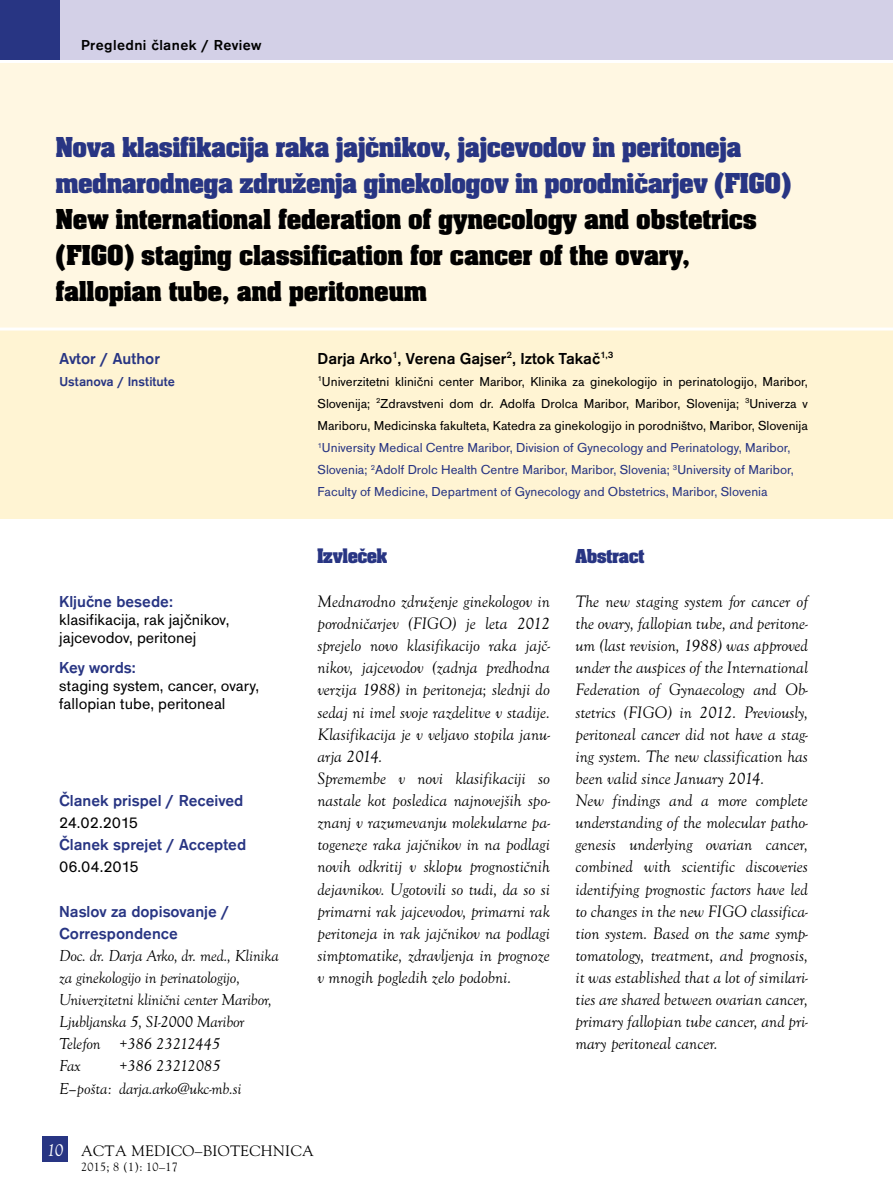
<style>
.page{position:relative;width:893px;height:1191px;background:#fff}
.page>*{position:absolute;margin:0;border:0;box-sizing:border-box;transform-origin:0 0}
.t1{font:700 30px/36px "Aachen DCE";letter-spacing:-.01em;color:#000}
.t2{font:700 30px/36px "Aachen DCE";letter-spacing:-.02em;color:#283583}
.t3{font:700 21.9px "Aachen PCE";color:#283583;scale:.96 1}
.t4{font:700 21px "Aachen PCE";color:#283583}
.t5{font:italic 17.25px/22px "Goudy Old Sty TCE";color:#000}
.t6{font:italic 16.5px/22px "Goudy Old Sty TCE";letter-spacing:-.01em;color:#000}
.t7{font:16.5px/18px "Accius TCE";color:#000}
.t8{font:500 16.5px/22px "Accius TCE";color:#283583}
.t9{font:500 16.5px "Accius TCE";color:#000}
.t10{font:15px "MM Goudy";letter-spacing:.025em;color:#000}
.t11{font:500 15px "Accius TCE";letter-spacing:.025em;color:#000}
.t12{font:13.5px/22px "Accius TCE";color:#000}
.t13{font:500 13.5px "Accius TCE";color:#283583}
.t14{font:12px "MM Goudy";letter-spacing:.025em;color:#000}
.s1{color:#283583}
.s2{font-family:"Goudy Old Sty TCE";font-style:italic;font-size:18px;color:#fff}
</style>
<div class="page">
<div style="left:0;top:64px;width:893px;height:287px;background:#fff7e2"></div>
<div style="left:0;top:330px;width:893px;height:188px;background:#fff4d3"></div>
<hr style="left:0;top:327px;width:893px;height:3px;background:#fff">
<div style="left:60px;top:0;width:833px;height:60px;background:#d3d0e7"></div>
<div style="left:0;top:0;width:60px;height:60px;background:#283583"></div>
<div style="left:42px;top:1135px;width:26px;height:26px;background:#283583"></div>
<p class="t11" style="left:81px;top:36px;width:182px">Pregledni članek / Review</p>
<h1 class="t2" style="left:55px;top:129px;width:737px">Nova klasifikacija raka jajčnikov, jajcevodov in peritoneja mednarodnega združenja ginekologov in porodničarjev (FIGO)</h1>
<h1 class="t1" style="left:55px;top:201px;width:703px">New international federation of gynecology and obstetrics (FIGO) staging classification for cancer of the ovary, fallopian tube, and peritoneum</h1>
<p class="t8" style="left:60px;top:347px;width:102px">Avtor / Author</p>
<p class="t9" style="left:318px;top:349px;width:298px">Darja Arko<sup>1</sup>, Verena Gajser<sup>2</sup>, Iztok Takač<sup>1,3</sup></p>
<p class="t13" style="left:60px;top:374px;width:117px">Ustanova / Institute</p>
<p class="t12" style="left:318px;top:370px;width:492px"><sup>1</sup>Univerzitetni klinični center Maribor, Klinika za ginekologijo in perinatologijo, Maribor, Slovenija; <sup>2</sup>Zdravstveni dom dr. Adolfa Drolca Maribor, Maribor, Slovenija; <sup>3</sup>Univerza v Mariboru, Medicinska fakulteta, Katedra za ginekologijo in porodništvo, Maribor, Slovenija <sup>1</sup><span class="s1">University Medical Centre Maribor, Division of Gynecology and Perinatology, Maribor, Slovenia;</span> <sup>2</sup><span class="s1">Adolf Drolc Health Centre Maribor, Maribor, Slovenia;</span> <sup>3</sup><span class="s1">University of Maribor, Faculty of Medicine, Department of Gynecology and Obstetrics, Maribor, Slovenia</span></p>
<p class="t8" style="left:59px;top:590px;width:115px">Ključne besede:</p>
<p class="t7" style="left:59px;top:611px;width:172px">klasifikacija, rak jajčnikov, jajcevodov, peritonej</p>
<p class="t8" style="left:59px;top:657px;width:78px">Key words:</p>
<p class="t7" style="left:59px;top:677px;width:202px">staging system, cancer, ovary, fallopian tube, peritoneal</p>
<p class="t8" style="left:59px;top:789px;width:186px">Članek prispel / Received</p>
<p class="t7" style="left:59px;top:814px;width:81px">24.02.2015</p>
<p class="t8" style="left:59px;top:834px;width:189px">Članek sprejet / Accepted</p>
<p class="t7" style="left:59px;top:858px;width:81px">06.04.2015</p>
<p class="t8" style="left:59px;top:900px;width:172px">Naslov za dopisovanje /<br>Correspondence</p>
<p class="t6" style="left:59px;top:944px;width:221px">Doc. dr. Darja Arko, dr. med., Klinika za ginekologijo in perinatologijo,<br>Univerzitetni klinični center Maribor,<br>Ljubljanska 5, SI-2000 Maribor<br>Telefon +386 23212445<br>Fax</p>
<p class="t6" style="left:59px;top:1055px;width:184px;text-indent:60px">+386 23212085<br>E–pošta: darja.arko@ukc-mb.si</p>
<p class="t3" style="left:317px;top:544px;width:74px">Izvleček</p>
<p class="t5" style="left:317px;top:590px;width:234px">Mednarodno združenje ginekologov in porodničarjev (FIGO) je leta 2012 sprejelo novo klasifikacijo raka jajč&shy;nikov, jajcevodov (zadnja predhodna verzija 1988) in peritoneja; slednji do sedaj ni imel svoje razdelitve v stadije.<br>Klasifikacija je v veljavo stopila janu&shy;arja 2014.<br>Spremembe v novi klasifikaciji so nastale kot posledica najnovejših spo&shy;znanj v razumevanju molekularne pa&shy;togeneze raka jajčnikov in na podlagi novih odkritij v sklopu prognostičnih dejavnikov. Ugotovili so tudi, da so si primarni rak jajcevodov, primarni rak peritoneja in rak jajčnikov na podlagi simptomatike, zdravljenja in prognoze v mnogih pogledih zelo podobni.</p>
<p class="t10" style="left:46px;top:1141px;width:269px"><span class="s2">10</span> ACTA MEDICO–BIOTECHNICA</p>
<p class="t14" style="left:81px;top:1159px;width:98px">2015; 8 (1): 10–17</p>
<p class="t4" style="left:575px;top:545px;width:70px">Abstract</p>
<p class="t5" style="left:575px;top:590px;width:234px">The new staging system for cancer of the ovary, fallopian tube, and peritone&shy;um (last revision, 1988) was approved under the auspices of the International Federation of Gynaecology and Ob&shy;stetrics (FIGO) in 2012. Previously, peritoneal cancer did not have a stag&shy;ing system. The new classification has been valid since January 2014.<br>New findings and a more complete understanding of the molecular patho&shy;genesis underlying ovarian cancer, combined with scientific discoveries identifying prognostic factors have led to changes in the new FIGO classifica&shy;tion system. Based on the same symp&shy;tomatology, treatment, and prognosis, it was established that a lot of similari&shy;ties are shared between ovarian cancer, primary fallopian tube cancer, and pri&shy;mary peritoneal cancer.</p>
</div>
